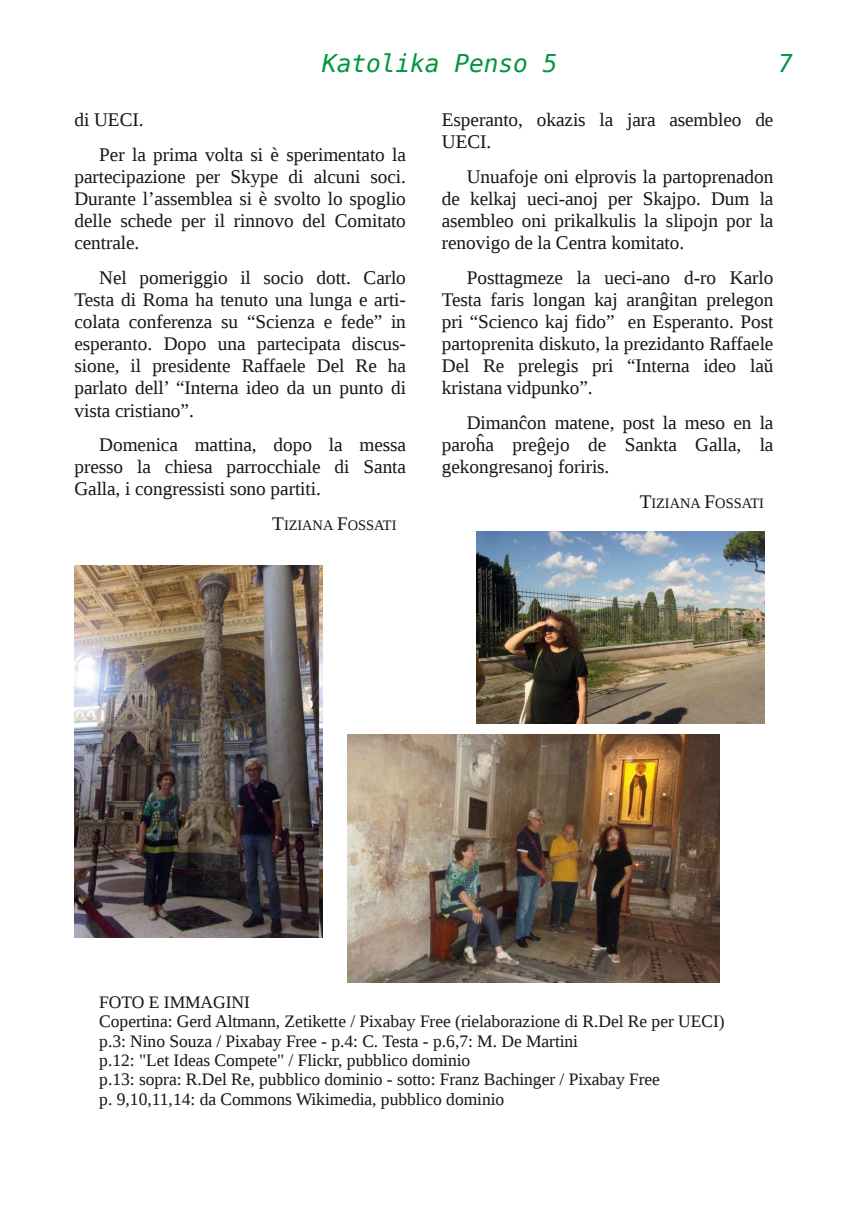
<style>
.page{position:relative;width:854px;height:1211px;background:#fff}
.page>*{position:absolute;margin:0;border:0;box-sizing:border-box;transform-origin:0 0}
.t1{font:italic 24.5px "DejaVu Sans Mono";color:#00963e}
.t2{font:19.25px/22.1px "Liberation Serif";letter-spacing:-.005em;color:#181715;text-align:justify}
.t3{font:17.5px/19.2px "Liberation Serif";letter-spacing:-.005em;color:#181715}
.t4{font:14.35px "Liberation Serif";letter-spacing:-.005em;color:#181715}
.s1{font-size:19.25px}
</style>
<div class="page">
<img style="left:74px;top:566px;width:248px;height:371px">
<img style="left:347px;top:734px;width:372px;height:248px">
<img style="left:476px;top:531px;width:288px;height:192px">
<p class="t1" style="left:322px;top:50px;width:237px">Katolika Penso 5</p>
<p class="t1" style="left:777px;top:50px;width:16px">7</p>
<p class="t2" style="left:99px;top:103px;width:308px;line-height:34.5px;text-indent:-25px">di UECI.<br>Per la prima volta si è sperimentato la</p>
<p class="t2" style="left:74px;top:165px;width:333px">partecipazione per Skype di alcuni soci.<br>Durante l’assemblea si è svolto lo spoglio delle schede per il rinnovo del Comitato centrale.</p>
<p class="t2" style="left:74px;top:266px;width:333px;text-indent:25px">Nel pomeriggio il socio dott. Carlo Testa di Roma ha tenuto una lunga e arti‐ colata conferenza su “Scienza e fede” in esperanto. Dopo una partecipata discus‐ sione, il presidente Raffaele Del Re ha parlato dell’ “Interna ideo da un punto di vista cristiano”.</p>
<p class="t2" style="left:74px;top:433px;width:333px;text-indent:25px">Domenica mattina, dopo la messa presso la chiesa parrocchiale di Santa Galla, i congressisti sono partiti.</p>
<p class="t4" style="left:272px;top:517px;width:126px"><span class="s1">T</span>IZIANA <span class="s1">F</span>OSSATI</p>
<p class="t2" style="left:441px;top:109px;width:333px">Esperanto, okazis la jara asembleo de<br>UECI.</p>
<p class="t2" style="left:441px;top:165px;width:333px;text-indent:25px">Unuafoje oni elprovis la partoprenadon de kelkaj ueci-anoj per Skajpo. Dum la asembleo oni prikalkulis la slipojn por la renovigo de la Centra komitato.</p>
<p class="t2" style="left:441px;top:266px;width:333px;text-indent:25px">Posttagmeze la ueci-ano d-ro Karlo Testa faris longan kaj aranĝitan prelegon pri “Scienco kaj fido” en Esperanto. Post partoprenita diskuto, la prezidanto Raffaele Del Re prelegis pri “Interna ideo laŭ kristana vidpunko”.</p>
<p class="t2" style="left:441px;top:411px;width:333px;text-indent:25px">Dimanĉon matene, post la meso en la paroĥa preĝejo de Sankta Galla, la gekongresanoj foriris.</p>
<p class="t4" style="left:639px;top:495px;width:126px"><span class="s1">T</span>IZIANA <span class="s1">F</span>OSSATI</p>
<p class="t3" style="left:99px;top:992px;width:626px">FOTO E IMMAGINI<br>Copertina: Gerd Altmann, Zetikette / Pixabay Free (rielaborazione di R.Del Re per UECI) p.3: Nino Souza / Pixabay Free - p.4: C. Testa - p.6,7: M. De Martini<br>p.12: "Let Ideas Compete" / Flickr, pubblico dominio<br>p.13: sopra: R.Del Re, pubblico dominio - sotto: Franz Bachinger / Pixabay Free<br>p. 9,10,11,14: da Commons Wikimedia, pubblico dominio</p>
</div>
